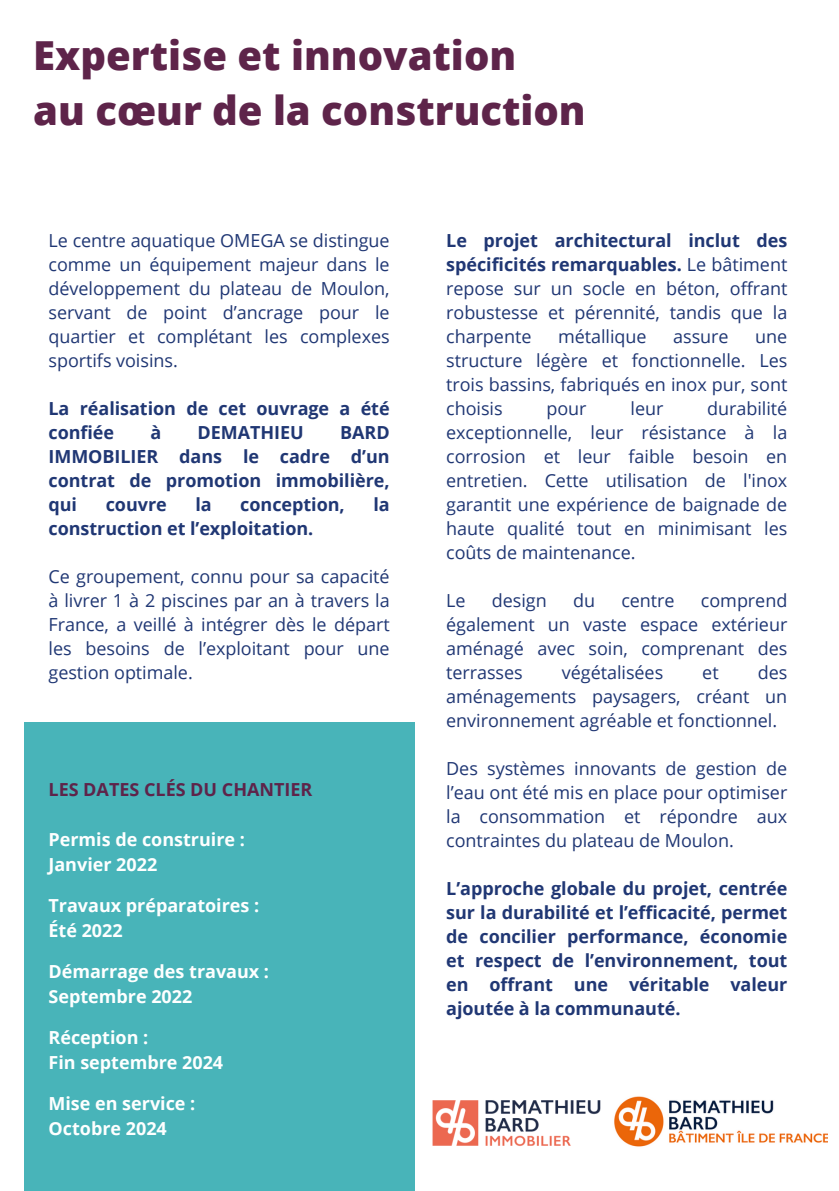
<style>
.page{position:relative;width:839px;height:1191px;background:#fff}
.page>*{position:absolute;margin:0;border:0;box-sizing:border-box;transform-origin:0 0}
.t1{font:800 40px/55.6px "Open Sans";color:#5e244a}
.t2{font:18px/24px "Open Sans";letter-spacing:-.005em;color:#203774;text-align:justify}
.t3{font:700 18px/24px "Open Sans";letter-spacing:-.005em;color:#203774;text-align:justify}
.t4{font:700 18px/25px "Open Sans";color:#feffff}
.t5{font:700 18px "Open Sans";color:#5e244a}
.s1{font-weight:700}
</style>
<div class="page">
<img style="left:432px;top:1100px;width:169px;height:46px">
<div style="left:24px;top:723px;width:390px;height:468px;background:#48b4b9"></div>
<img style="left:614px;top:1096px;width:213px;height:51px">
<h1 class="t1" style="left:33px;top:27px;width:554px">Expertise et innovation<br>au cœur de la construction</h1>
<h3 class="t2" style="left:48px;top:228px;width:342px">Le centre aquatique OMEGA se distingue comme un équipement majeur dans le développement du plateau de Moulon, servant de point d’ancrage pour le quartier et complétant les complexes sportifs voisins.</h3>
<p class="t3" style="left:48px;top:396px;width:342px">La réalisation de cet ouvrage a été confiée</p>
<p class="t3" style="left:150px;top:420px;width:12px">à</p>
<p class="t3" style="left:197px;top:420px;width:108px">DEMATHIEU</p>
<p class="t3" style="left:48px;top:420px;width:342px;text-indent:291px">BARD IMMOBILIER dans le cadre d’un contrat de promotion immobilière, qui</p>
<p class="t3" style="left:106px;top:492px;width:62px">couvre</p>
<p class="t3" style="left:195px;top:492px;width:18px">la</p>
<p class="t3" style="left:240px;top:492px;width:106px">conception,</p>
<p class="t3" style="left:373px;top:492px;width:18px">la</p>
<p class="t3" style="left:48px;top:516px;width:266px">construction et l’exploitation.</p>
<h2 class="t2" style="left:48px;top:564px;width:342px">Ce groupement, connu pour sa capacité à livrer 1 à 2 piscines par an à travers la France, a veillé à intégrer dès le départ les besoins de l’exploitant pour une gestion optimale.</h2>
<h3 class="t5" style="left:48px;top:777px;width:265px">LES DATES CLÉS DU CHANTIER</h3>
<p class="t4" style="left:48px;top:827px;width:198px">Permis de construire :<br>Janvier 2022</p>
<p class="t4" style="left:48px;top:893px;width:212px">Travaux préparatoires :<br>Été 2022</p>
<p class="t4" style="left:48px;top:959px;width:222px">Démarrage des travaux :<br>Septembre 2022</p>
<h3 class="t4" style="left:48px;top:1025px;width:176px">Réception :<br>Fin septembre 2024</h3>
<p class="t4" style="left:48px;top:1091px;width:148px">Mise en service :<br>Octobre 2024</p>
<h3 class="t2" style="left:446px;top:228px;width:342px"><span class="s1">Le projet architectural inclut des spécificités remarquables.</span> Le bâtiment repose sur un socle en béton, offrant robustesse et pérennité, tandis que la charpente</h3>
<h3 class="t2" style="left:558px;top:324px;width:90px">métallique</h3>
<h3 class="t2" style="left:673px;top:324px;width:57px">assure</h3>
<h3 class="t2" style="left:446px;top:324px;width:342px;text-indent:309px">une structure légère et fonctionnelle. Les trois bassins, fabriqués en inox pur, sont choisis</h3>
<h3 class="t2" style="left:446px;top:396px;width:342px;text-indent:261px">durabilité exceptionnelle, leur résistance à la corrosion et leur faible besoin en entretien. Cette utilisation de l'inox garantit une expérience de baignade de haute qualité tout en minimisant les coûts de maintenance.</h3>
<h3 class="t2" style="left:446px;top:588px;width:21px">Le</h3>
<h3 class="t2" style="left:492px;top:588px;width:56px">design</h3>
<h3 class="t2" style="left:573px;top:588px;width:24px">du</h3>
<h3 class="t2" style="left:621px;top:588px;width:55px">centre</h3>
<h3 class="t2" style="left:546px;top:396px;width:42px">pour</h3>
<h3 class="t2" style="left:630px;top:396px;width:34px">leur</h3>
<h3 class="t2" style="left:446px;top:588px;width:342px;text-indent:255px">comprend également un vaste espace extérieur aménagé avec soin, comprenant des terrasses</h3>
<h3 class="t2" style="left:562px;top:660px;width:103px">végétalisées</h3>
<h3 class="t2" style="left:702px;top:660px;width:18px">et</h3>
<h3 class="t2" style="left:446px;top:660px;width:342px;text-indent:311px">des aménagements paysagers, créant un environnement agréable et fonctionnel.</h3>
<h3 class="t2" style="left:446px;top:756px;width:342px">Des systèmes innovants de gestion de l’eau ont été mis en place pour optimiser la consommation et répondre aux contraintes du plateau de Moulon.</h3>
<h3 class="t3" style="left:446px;top:876px;width:342px">L’approche globale du projet, centrée sur la durabilité et l’efficacité, permet de concilier performance, économie et respect de l’environnement, tout en offrant une véritable valeur ajoutée à la communauté.</h3>
</div>
